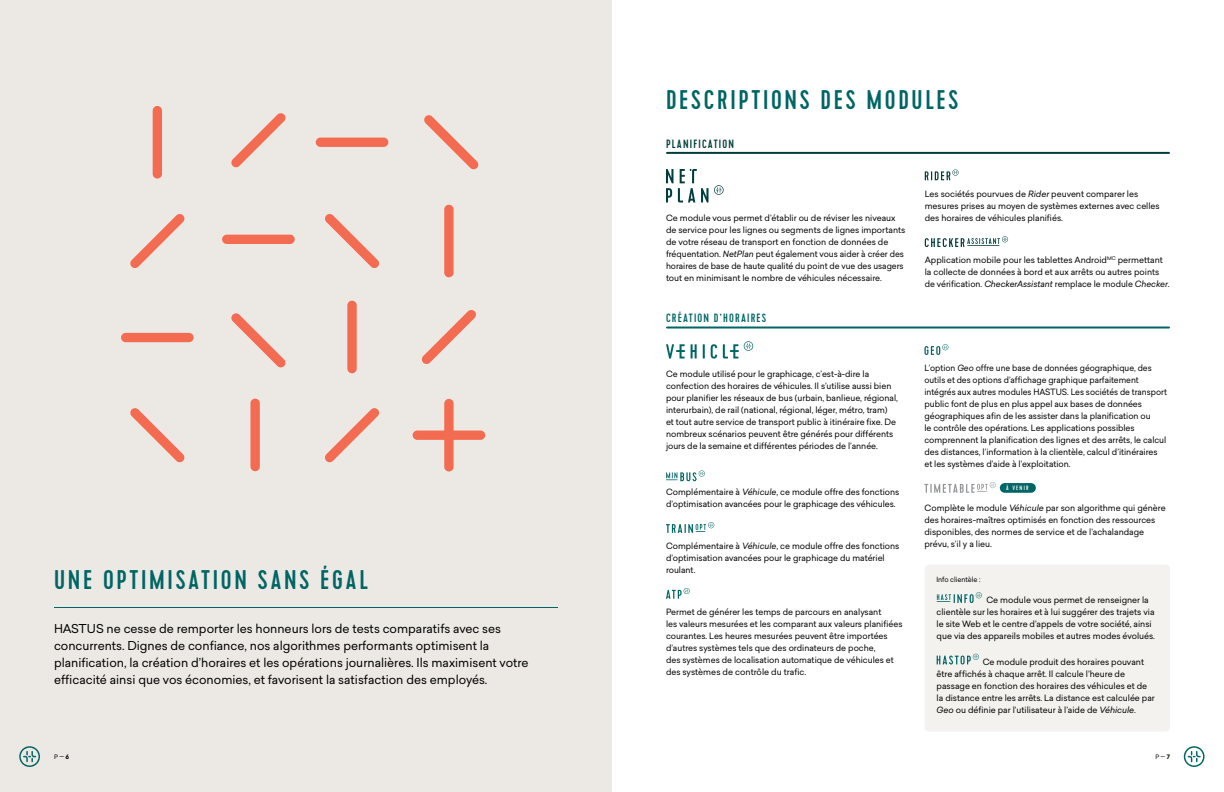
<style>
.page{position:relative;width:1224px;height:792px;background:#fff}
.page>*{position:absolute;margin:0;border:0;box-sizing:border-box;transform-origin:0 0}
.t1{font:500 27px "Cervo";letter-spacing:.1em;color:#006565}
.t2{font:12px/17px "Sailec";color:#000}
.t3{font:500 12px "Cervo";letter-spacing:.095em;color:#006565}
.t4{font:500 12px "Cervo";letter-spacing:.095em;color:#003e3d}
.t5{font:8.5px/12px "Sailec";color:#000}
.t6{font:8.5px/12px "Sailec";color:#000;scale:.96 1}
.t7{font:7px "Sailec";color:#000}
.t8{font:500 6.3px "Cervo";letter-spacing:.2em;color:#fff}
.t9{font:6px "Sailec";color:#000}
.s1{font-style:italic}
.s2{font-weight:700}
</style>
<div class="page">
<div style="left:0;top:0;width:612px;height:792px;background:#ece9e5"></div>
<hr style="left:54px;top:607px;width:504px;height:1px;background:#006565">
<div style="left:153px;top:106px;width:9px;height:73px;background:#f36c52;border-radius:5px"></div>
<div style="left:347px;top:301px;width:10px;height:72px;background:#f36c52;border-radius:5px"></div>
<div style="left:250px;top:399px;width:10px;height:72px;background:#f36c52;border-radius:5px"></div>
<div style="left:444px;top:205px;width:10px;height:72px;background:#f36c52;border-radius:5px"></div>
<svg style="left:130px;top:214px;width:55px;height:54px"></svg>
<div style="left:121px;top:333px;width:73px;height:9px;background:#f36c52;border-radius:5px"></div>
<div style="left:316px;top:138px;width:72px;height:9px;background:#f36c52;border-radius:5px"></div>
<svg style="left:130px;top:408px;width:55px;height:55px"></svg>
<svg style="left:424px;top:115px;width:55px;height:55px"></svg>
<svg style="left:325px;top:214px;width:54px;height:54px"></svg>
<svg style="left:325px;top:408px;width:54px;height:55px"></svg>
<svg style="left:421px;top:310px;width:55px;height:54px"></svg>
<svg style="left:231px;top:113px;width:55px;height:55px"></svg>
<div style="left:222px;top:235px;width:73px;height:9px;background:#f36c52;border-radius:5px"></div>
<div style="left:413px;top:431px;width:72px;height:9px;background:#f36c52;border-radius:5px"></div>
<div style="left:444px;top:399px;width:10px;height:73px;background:#f36c52;border-radius:5px"></div>
<svg style="left:231px;top:313px;width:55px;height:55px"></svg>
<hr style="left:667px;top:152px;width:502px;height:2px;background:#003e3d">
<svg style="left:666px;top:169px;width:58px;height:33px"></svg>
<svg style="left:925px;top:169px;width:34px;height:11px"></svg>
<svg style="left:925px;top:236px;width:83px;height:11px"></svg>
<hr style="left:967px;top:245px;width:33px;height:1px;background:#003e3d">
<svg style="left:924px;top:344px;width:24px;height:11px"></svg>
<svg style="left:924px;top:482px;width:72px;height:11px"></svg>
<div style="left:1000px;top:483px;width:36px;height:10px;background:#006565;border-radius:5px"></div>
<hr style="left:667px;top:327px;width:502px;height:2px;background:#006565">
<svg style="left:691px;top:344px;width:6px;height:15px"></svg>
<svg style="left:703px;top:344px;width:2px;height:15px"></svg>
<svg style="left:711px;top:344px;width:6px;height:15px"></svg>
<svg style="left:723px;top:341px;width:30px;height:18px"></svg>
<svg style="left:666px;top:344px;width:19px;height:15px"></svg>
<svg style="left:666px;top:470px;width:39px;height:11px"></svg>
<svg style="left:666px;top:522px;width:48px;height:11px"></svg>
<svg style="left:666px;top:588px;width:24px;height:11px"></svg>
<div style="left:925px;top:565px;width:245px;height:167px;background:#f4f2ef;border-radius:4px"></div>
<svg style="left:937px;top:592px;width:45px;height:11px"></svg>
<svg style="left:937px;top:654px;width:42px;height:11px"></svg>
<svg style="left:1184px;top:746px;width:21px;height:21px"></svg>
<svg style="left:19px;top:746px;width:21px;height:21px"></svg>
<h1 class="t1" style="left:666px;top:84px;width:294px">DESCRIPTIONS DES MODULES</h1>
<h1 class="t1" style="left:54px;top:564px;width:315px">UNE OPTIMISATION SANS ÉGAL</h1>
<p class="t2" style="left:54px;top:620px;width:476px">HASTUS ne cesse de remporter les honneurs lors de tests comparatifs avec ses concurrents. Dignes de confiance, nos algorithmes performants optimisent la planification, la création d’horaires et les opérations journalières. Ils maximisent votre efficacité ainsi que vos économies, et favorisent la satisfaction des employés.</p>
<h2 class="t4" style="left:666px;top:137px;width:70px">PLANIFICATION</h2>
<p class="t5" style="left:666px;top:212px;width:241px">Ce module vous permet d’établir ou de réviser les niveaux de service pour les lignes ou segments de lignes importants de votre réseau de transport en fonction de données de fréquentation. <span class="s1">NetPlan</span> peut également vous aider à créer des horaires de base de haute qualité du point de vue des usagers tout en minimisant le nombre de véhicules nécessaire.</p>
<h2 class="t3" style="left:666px;top:310px;width:102px">CRÉATION D’HORAIRES</h2>
<p class="t5" style="left:925px;top:187px;width:237px">Les sociétés pourvues de <span class="s1">Rider</span> peuvent comparer les mesures prises au moyen de systèmes externes avec celles des horaires de véhicules planifiés.</p>
<p class="t5" style="left:925px;top:253px;width:246px">Application mobile pour les tablettes Android<sup>MC</sup> permettant la collecte de données à bord et aux arrêts ou autres points de vérification. <span class="s1">CheckerAssistant</span> remplace le module <span class="s1">Checker</span>.</p>
<p class="t6" style="left:924px;top:362px;width:254px">L’option <span class="s1">Geo</span> offre une base de données géographique, des outils et des options d’affichage graphique parfaitement intégrés aux autres modules HASTUS. Les sociétés de transport public font de plus en plus appel aux bases de données géographiques afin de les assister dans la planification ou<br>le contrôle des opérations. Les applications possibles comprennent la planification des lignes et des arrêts, le calcul des distances, l’information à la clientèle, calcul d’itinéraires et les systèmes d’aide à l’exploitation.</p>
<p class="t8" style="left:1006px;top:484px;width:24px">À VENIR</p>
<p class="t5" style="left:924px;top:502px;width:243px">Complète le module <span class="s1">Véhicule</span> par son algorithme qui génère des horaires-maîtres optimisés en fonction des ressources disponibles, des normes de service et de l’achalandage prévu, s’il y a lieu.</p>
<p class="t5" style="left:666px;top:368px;width:234px">Ce module utilisé pour le graphicage, c’est-à-dire la confection des horaires de véhicules. Il s’utilise aussi bien pour planifier les réseaux de bus (urbain, banlieue, régional, interurbain), de rail (national, régional, léger, métro, tram)<br>et tout autre service de transport public à itinéraire fixe. De nombreux scénarios peuvent être générés pour différents jours de la semaine et différentes périodes de l’année.</p>
<p class="t5" style="left:666px;top:486px;width:235px">Complémentaire à <span class="s1">Véhicule</span>, ce module offre des fonctions d’optimisation avancées pour le graphicage des véhicules.</p>
<p class="t5" style="left:666px;top:540px;width:235px">Complémentaire à <span class="s1">Véhicule</span>, ce module offre des fonctions d’optimisation avancées pour le graphicage du matériel roulant.</p>
<p class="t5" style="left:666px;top:606px;width:238px">Permet de générer les temps de parcours en analysant<br>les valeurs mesurées et les comparant aux valeurs planifiées courantes. Les heures mesurées peuvent être importées d’autres systèmes tels que des ordinateurs de poche,<br>des systèmes de localisation automatique de véhicules et des systèmes de contrôle du trafic.</p>
<p class="t5" style="left:937px;top:594px;width:220px;text-indent:50px">Ce module vous permet de renseigner la clientèle sur les horaires et à lui suggérer des trajets via le site Web et le centre d’appels de votre société, ainsi que via des appareils mobiles et autres modes évolués.</p>
<p class="t7" style="left:936px;top:575px;width:46px">Info clientèle :</p>
<p class="t5" style="left:937px;top:655px;width:220px;text-indent:46px">Ce module produit des horaires pouvant être affichés à chaque arrêt. Il calcule l’heure de passage en fonction des horaires des véhicules et de la distance entre les arrêts. La distance est calculée par <span class="s1">Geo</span> ou définie par l’utilisateur à l’aide de <span class="s1">Véhicule</span>.</p>
<p class="t9" style="left:54px;top:753px;width:17px">P — <span class="s2">6</span></p>
<p class="t9" style="left:1155px;top:753px;width:16px">P — <span class="s2">7</span></p>
</div>
